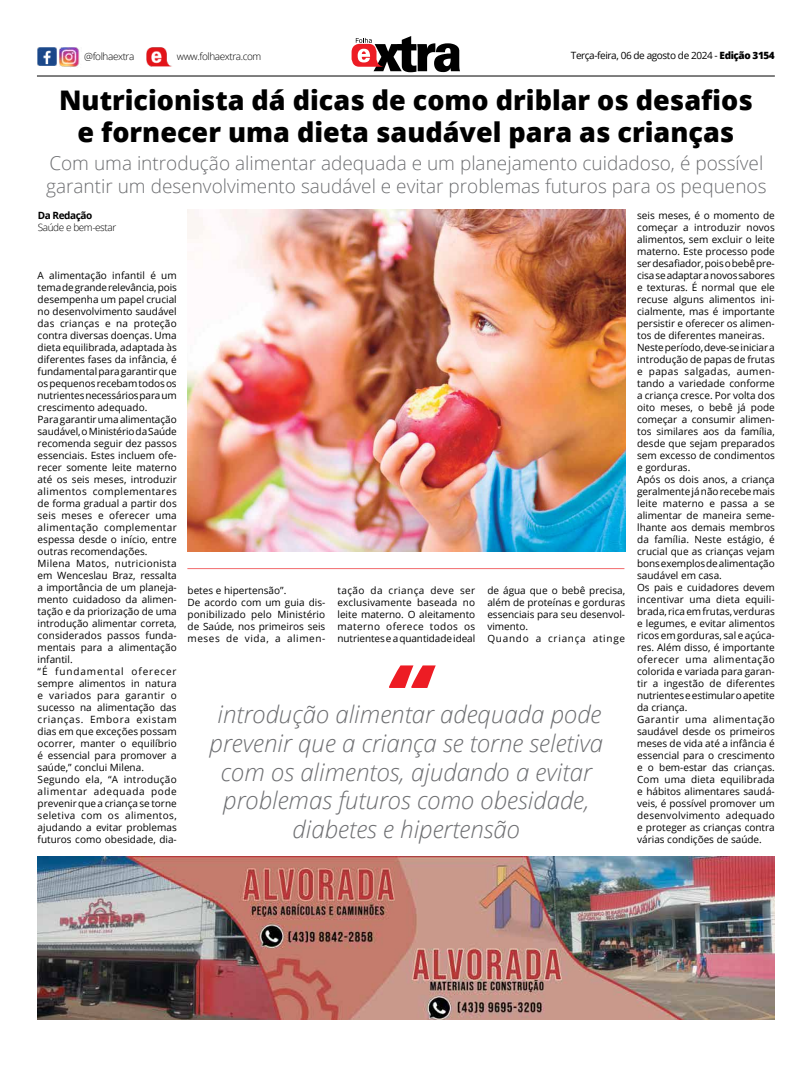
<style>
.page{position:relative;width:811px;height:1072px;background:#fff}
.page>*{position:absolute;margin:0;border:0;box-sizing:border-box;transform-origin:0 0}
.t1{font:italic 800 92px "Open Sans";color:#ed1c24}
.t2{font:800 27px/32.5px "Open Sans";color:#000;text-align:center}
.t3{font:italic 300 24px/28.8px "Open Sans";color:#6d6e71;text-align:center}
.t4{font:300 19px/22.8px "Open Sans";color:#6d6e71}
.t5{font:10px/12px "Open Sans";color:#000}
.t6{font:300 10px "Open Sans";letter-spacing:-.04em;color:#000}
.t7{font:10px "Open Sans";letter-spacing:-.04em;color:#000}
.t8{font:700 10px "Open Sans";letter-spacing:-.04em;color:#000}
.s1{font-weight:800}
</style>
<div class="page">
<hr style="left:37px;top:76px;width:738px;height:1px;background:#000">
<img style="left:38px;top:48px;width:18px;height:18px">
<img style="left:60px;top:48px;width:20px;height:20px">
<img style="left:146px;top:47px;width:26px;height:20px">
<svg style="left:351px;top:36px;width:109px;height:36px"></svg>
<hr style="left:187px;top:568px;width:437px;height:1px;background:#f26b6e">
<img style="left:187px;top:210px;width:438px;height:341px">
<img style="left:38px;top:856px;width:737px;height:163px">
<p class="t6" style="left:84px;top:49px;width:52px">@folhaextra</p>
<p class="t6" style="left:177px;top:49px;width:86px">www.folhaextra.com</p>
<p class="t7" style="left:571px;top:48px;width:205px">Terça-feira, 06 de agosto de 2024 - <span class="s1">Edição 3154</span></p>
<h2 class="t2" style="left:59px;top:82px;width:695px">Nutricionista dá dicas de como driblar os desafios e fornecer uma dieta saudável para as crianças</h2>
<h3 class="t4" style="left:46px;top:151px;width:722px">Com uma introdução alimentar adequada e um planejamento cuidadoso, é possível garantir um desenvolvimento saudável e evitar problemas futuros para os pequenos</h3>
<p class="t8" style="left:38px;top:208px;width:56px">Da Redação</p>
<p class="t6" style="left:38px;top:220px;width:80px">Saúde e bem-estar</p>
<p class="t5" style="left:38px;top:269px;width:141px">A alimentação infantil é um tema de grande relevância, pois desempenha um papel crucial no desenvolvimento saudável das crianças e na proteção contra diversas doenças. Uma dieta equilibrada, adaptada às diferentes fases da infância, é fundamental para garantir que os pequenos recebam todos os nutrientes necessários para um crescimento adequado.<br>Para garantir uma alimentação saudável, o Ministério da Saúde recomenda seguir dez passos essenciais. Estes incluem ofe&shy;recer somente leite materno até os seis meses, introduzir alimentos complementares de forma gradual a partir dos seis meses e oferecer uma alimentação complementar espessa desde o início, entre outras recomendações.<br>Milena Matos, nutricionista em Wenceslau Braz, ressalta a importância de um planeja&shy;mento cuidadoso da alimen&shy;tação e da priorização de uma introdução alimentar correta, considerados passos funda&shy;mentais para a alimentação infantil.<br>“É fundamental oferecer sempre alimentos in natura e variados para garantir o sucesso na alimentação das crianças. Embora existam dias em que exceções possam ocorrer, manter o equilíbrio é essencial para promover a saúde,” conclui Milena.<br>Segundo ela, “A introdução alimentar adequada pode prevenir que a criança se torne seletiva com os alimentos, ajudando a evitar problemas futuros como obesidade, dia-</p>
<p class="t5" style="left:188px;top:583px;width:139px">betes e hipertensão”.<br>De acordo com um guia dis&shy;ponibilizado pelo Ministério de Saúde, nos primeiros seis meses de vida, a alimen-</p>
<p class="t5" style="left:337px;top:583px;width:139px;text-align:justify">tação da criança deve ser exclusivamente baseada no leite materno. O aleitamento materno oferece todos os nutrientes e a quantidade ideal</p>
<p class="t5" style="left:487px;top:583px;width:139px">de água que o bebê precisa, além de proteínas e gorduras essenciais para seu desenvol&shy;vimento.<br>Quando a criança atinge</p>
<h1 class="t1" style="left:384px;top:627px;width:46px">“</h1>
<h3 class="t3" style="left:209px;top:699px;width:395px">introdução alimentar adequada pode prevenir que a criança se torne seletiva com os alimentos, ajudando a evitar problemas futuros como obesidade, diabetes e hipertensão</h3>
<p class="t5" style="left:637px;top:209px;width:139px">seis meses, é o momento de começar a introduzir novos alimentos, sem excluir o leite materno. Este processo pode ser desafiador, pois o bebê pre&shy;cisa se adaptar a novos sabores e texturas. É normal que ele recuse alguns alimentos ini&shy;cialmente, mas é importante persistir e oferecer os alimen&shy;tos de diferentes maneiras.<br>Neste período, deve-se iniciar a introdução de papas de frutas e papas salgadas, aumen&shy;tando a variedade conforme a criança cresce. Por volta dos oito meses, o bebê já pode começar a consumir alimen&shy;tos similares aos da família, desde que sejam preparados sem excesso de condimentos e gorduras.<br>Após os dois anos, a criança geralmente já não recebe mais leite materno e passa a se alimentar de maneira seme&shy;lhante aos demais membros da família. Neste estágio, é crucial que as crianças vejam bons exemplos de alimentação saudável em casa.<br>Os pais e cuidadores devem incentivar uma dieta equili&shy;brada, rica em frutas, verduras e legumes, e evitar alimentos ricos em gorduras, sal e açúca&shy;res. Além disso, é importante oferecer uma alimentação colorida e variada para garan&shy;tir a ingestão de diferentes nutrientes e estimular o apetite da criança.<br>Garantir uma alimentação saudável desde os primeiros meses de vida até a infância é essencial para o crescimento e o bem-estar das crianças.<br>Com uma dieta equilibrada e hábitos alimentares saudá&shy;veis, é possível promover um desenvolvimento adequado e proteger as crianças contra várias condições de saúde.</p>
</div>
